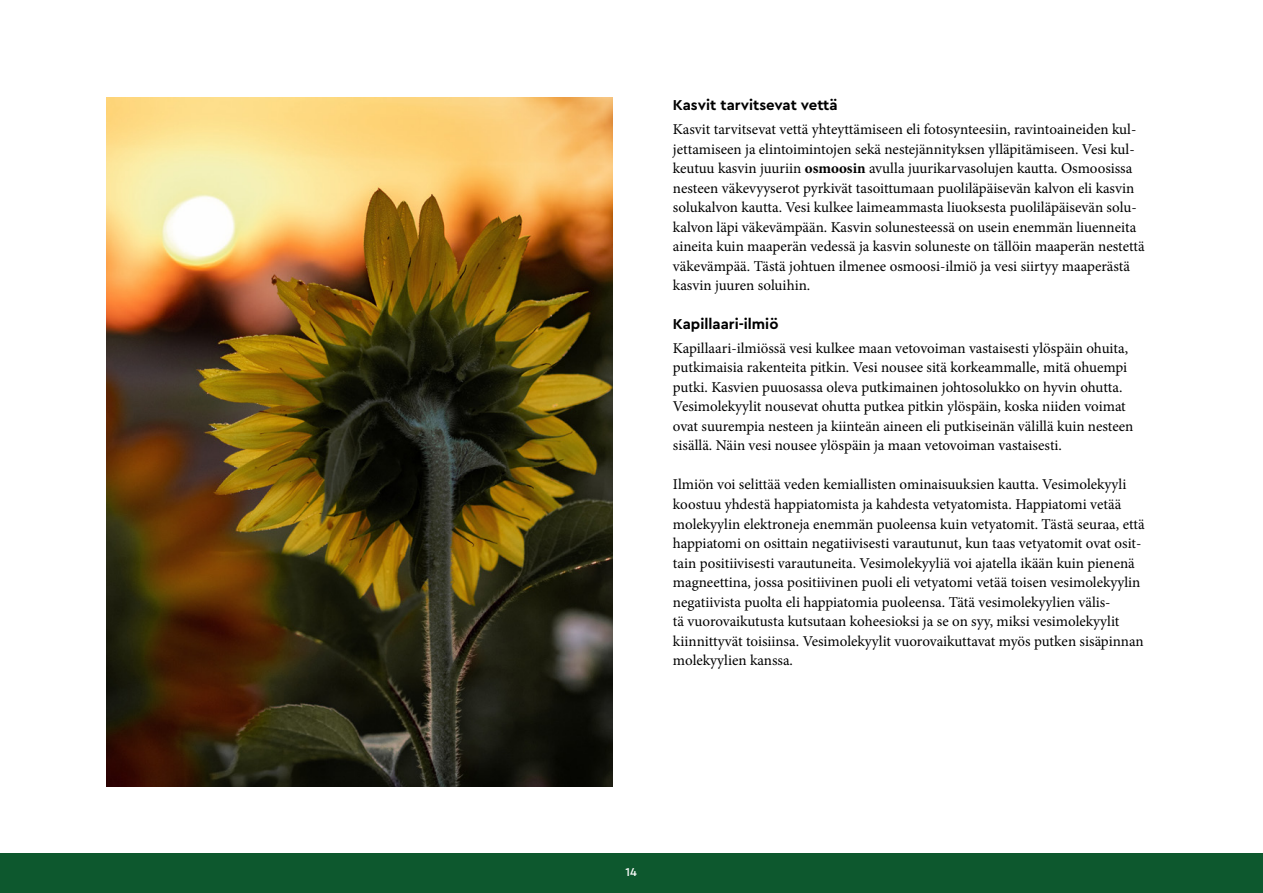
<style>
.page{position:relative;width:1263px;height:893px;background:#fff}
.page>*{position:absolute;margin:0;border:0;box-sizing:border-box;transform-origin:0 0}
.leipis{font:15px/19.5px "Minion Pro";color:#000}
.leipis-2{font:700 15px "Cera PRO";color:#000}
.t1{font:500 12px "Cera PRO";color:#fff}
.s1{font-weight:700}
</style>
<div class="page">
<div style="left:0;top:853px;width:1263px;height:40px;background:#0d582e"></div>
<img style="left:106px;top:98px;width:506px;height:689px">
<p class="leipis-2" style="left:673px;top:95px;width:166px">Kasvit tarvitsevat vettä</p>
<p class="leipis" style="left:673px;top:120px;width:473px">Kasvit tarvitsevat vettä yhteyttämiseen eli fotosynteesiin, ravintoaineiden kul&shy;jettamiseen ja elintoimintojen sekä nestejännityksen ylläpitämiseen. Vesi kul&shy;keutuu kasvin juuriin <span class="s1">osmoosin</span> avulla juurikarvasolujen kautta. Osmoosissa nesteen väkevyyserot pyrkivät tasoittumaan puoliläpäisevän kalvon eli kasvin solukalvon kautta. Vesi kulkee laimeammasta liuoksesta puoliläpäisevän solu&shy;kalvon läpi väkevämpään. Kasvin solunesteessä on usein enemmän liuenneita aineita kuin maaperän vedessä ja kasvin soluneste on tällöin maaperän nestettä väkevämpää. Tästä johtuen ilmenee osmoosi-ilmiö ja vesi siirtyy maaperästä kasvin juuren soluihin.</p>
<p class="leipis-2" style="left:673px;top:314px;width:107px">Kapillaari-ilmiö</p>
<p class="leipis" style="left:673px;top:338px;width:462px">Kapillaari-ilmiössä vesi kulkee maan vetovoiman vastaisesti ylöspäin ohuita, putkimaisia rakenteita pitkin. Vesi nousee sitä korkeammalle, mitä ohuempi putki. Kasvien puuosassa oleva putkimainen johtosolukko on hyvin ohutta.<br>Vesimolekyylit nousevat ohutta putkea pitkin ylöspäin, koska niiden voimat ovat suurempia nesteen ja kiinteän aineen eli putkiseinän välillä kuin nesteen sisällä. Näin vesi nousee ylöspäin ja maan vetovoiman vastaisesti.</p>
<p class="leipis" style="left:673px;top:475px;width:473px">Ilmiön voi selittää veden kemiallisten ominaisuuksien kautta. Vesimolekyyli koostuu yhdestä happiatomista ja kahdesta vetyatomista. Happiatomi vetää molekyylin elektroneja enemmän puoleensa kuin vetyatomit. Tästä seuraa, että happiatomi on osittain negatiivisesti varautunut, kun taas vetyatomit ovat osit&shy;tain positiivisesti varautuneita. Vesimolekyyliä voi ajatella ikään kuin pienenä magneettina, jossa positiivinen puoli eli vetyatomi vetää toisen vesimolekyylin negatiivista puolta eli happiatomia puoleensa. Tätä vesimolekyylien välis-<br>tä vuorovaikutusta kutsutaan koheesioksi ja se on syy, miksi vesimolekyylit kiinnittyvät toisiinsa. Vesimolekyylit vuorovaikuttavat myös putken sisäpinnan molekyylien kanssa.</p>
<p class="t1" style="left:625px;top:864px;width:13px">14</p>
</div>
